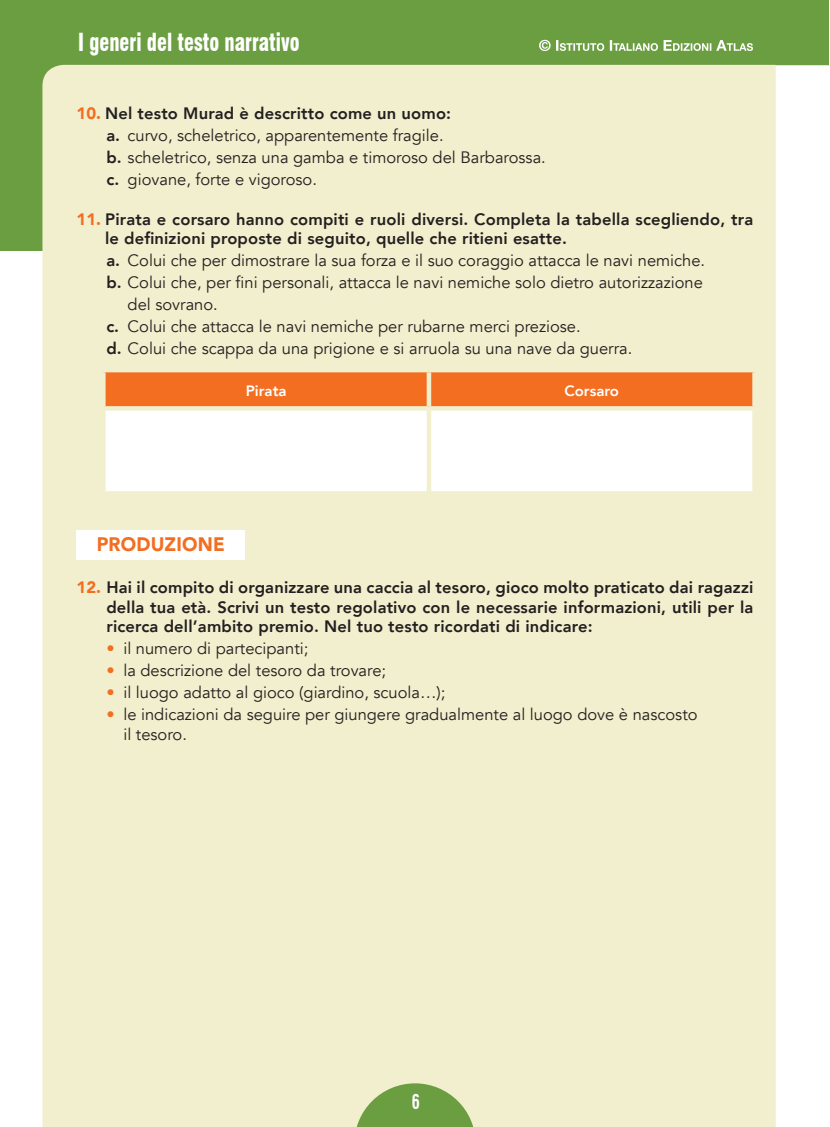
<style>
.page{position:relative;width:830px;height:1127px;background:#fff}
.page>*{position:absolute;margin:0;border:0;box-sizing:border-box;transform-origin:0 0}
.t1{font:900 condensed 24.3px "Swiss 721 BT";color:#fff;scale:.82 1}
.t2{font:700 condensed 19.8px "Swiss 721 BT";color:#fff;scale:.82 1}
.t3{font:900 19.5px "Avenir";letter-spacing:.01em;color:#f36e21;scale:.95 1}
.t4{font:16.5px/21.9px "Avenir";color:#231f20}
.t5{font:800 16.5px/19.8px "Avenir";letter-spacing:.01em;color:#231f20}
.t6{font:800 15px "Avenir";color:#fff}
.s1{font-weight:900;color:#f36e21}
.s2{font-weight:800}
.s3{font-weight:800;color:#f36e21}
</style>
<div class="page">
<div style="left:0;top:0;width:828px;height:251px;background:#6b9e41"></div>
<svg style="left:775px;top:65px;width:54px;height:1062px"></svg>
<div style="left:42px;top:65px;width:733px;height:1062px;background:#f1efcd"></div>
<div style="left:105px;top:372px;width:647px;height:34px;background:#f36e21"></div>
<svg style="left:105px;top:411px;width:647px;height:80px"></svg>
<hr style="left:101px;top:368px;width:328px;height:4px;background:#f1efcd">
<hr style="left:429px;top:368px;width:327px;height:4px;background:#f1efcd">
<hr style="left:101px;top:372px;width:4px;height:34px;background:#f1efcd">
<div style="left:426px;top:372px;width:5px;height:34px;background:#f1efcd"></div>
<svg style="left:752px;top:372px;width:4px;height:34px"></svg>
<div style="left:101px;top:406px;width:328px;height:5px;background:#f1efcd"></div>
<hr style="left:101px;top:411px;width:4px;height:80px;background:#f1efcd">
<div style="left:429px;top:406px;width:327px;height:5px;background:#f1efcd"></div>
<div style="left:426px;top:411px;width:5px;height:80px;background:#f1efcd"></div>
<svg style="left:752px;top:411px;width:4px;height:80px"></svg>
<div style="left:101px;top:491px;width:328px;height:5px;background:#f1efcd"></div>
<div style="left:429px;top:491px;width:327px;height:5px;background:#f1efcd"></div>
<div style="left:77px;top:530px;width:168px;height:29px;background:#fff"></div>
<svg style="left:354px;top:1083px;width:121px;height:44px;background:#92b66a"></svg>
<svg style="left:539px;top:40px;width:213px;height:11px"></svg>
<h1 class="t1" style="left:78px;top:28px;width:271px">I generi del testo narrativo</h1>
<p class="t4" style="left:106px;top:103px;width:440px;text-indent:-30px"><span class="s1">10.</span> <span class="s2">Nel testo Murad è descritto come un uomo:<br>a.</span> curvo, scheletrico, apparentemente fragile.<br><span class="s2">b.</span> scheletrico, senza una gamba e timoroso del Barbarossa. <span class="s2">c.</span> giovane, forte e vigoroso.</p>
<p class="t5" style="left:105px;top:208px;width:649px;text-indent:-28px"><span class="s1">11.</span> Pirata e corsaro hanno compiti e ruoli diversi. Completa la tabella scegliendo, tra le definizioni proposte di seguito, quelle che ritieni esatte.</p>
<p class="t4" style="left:106px;top:250px;width:600px"><span class="s2">a.</span> Colui che per dimostrare la sua forza e il suo coraggio attacca le navi nemiche.</p>
<p class="t4" style="left:106px;top:272px;width:598px"><span class="s2">b.</span> Colui che, per fini personali, attacca le navi nemiche solo dietro autorizzazione</p>
<p class="t4" style="left:128px;top:294px;width:92px">del sovrano.</p>
<p class="t4" style="left:106px;top:316px;width:475px"><span class="s2">c.</span> Colui che attacca le navi nemiche per rubarne merci preziose.</p>
<p class="t4" style="left:106px;top:338px;width:527px"><span class="s2">d.</span> Colui che scappa da una prigione e si arruola su una nave da guerra.</p>
<p class="t6" style="left:245px;top:377px;width:42px">Pirata</p>
<p class="t6" style="left:564px;top:377px;width:56px">Corsaro</p>
<p class="t3" style="left:97px;top:528px;width:136px">PRODUZIONE</p>
<p class="t5" style="left:106px;top:576px;width:648px;text-align:justify;text-indent:-30px"><span class="s1">12.</span> Hai il compito di organizzare una caccia al tesoro, gioco molto praticato dai ragazzi della tua età. Scrivi un testo regolativo con le necessarie informazioni, utili per la ricerca dell’ambito premio. Nel tuo testo ricordati di indicare:</p>
<p class="t4" style="left:106px;top:638px;width:203px"><span class="s3">•</span> il numero di partecipanti;</p>
<p class="t4" style="left:106px;top:660px;width:281px"><span class="s3">•</span> la descrizione del tesoro da trovare;</p>
<p class="t4" style="left:106px;top:682px;width:340px"><span class="s3">•</span> il luogo adatto al gioco (giardino, scuola…);</p>
<p class="t4" style="left:123px;top:705px;width:575px;line-height:19.8px;text-indent:-17px"><span class="s3">•</span> le indicazioni da seguire per giungere gradualmente al luogo dove è nascosto il tesoro.</p>
<p class="t2" style="left:411px;top:1090px;width:11px">6</p>
</div>
